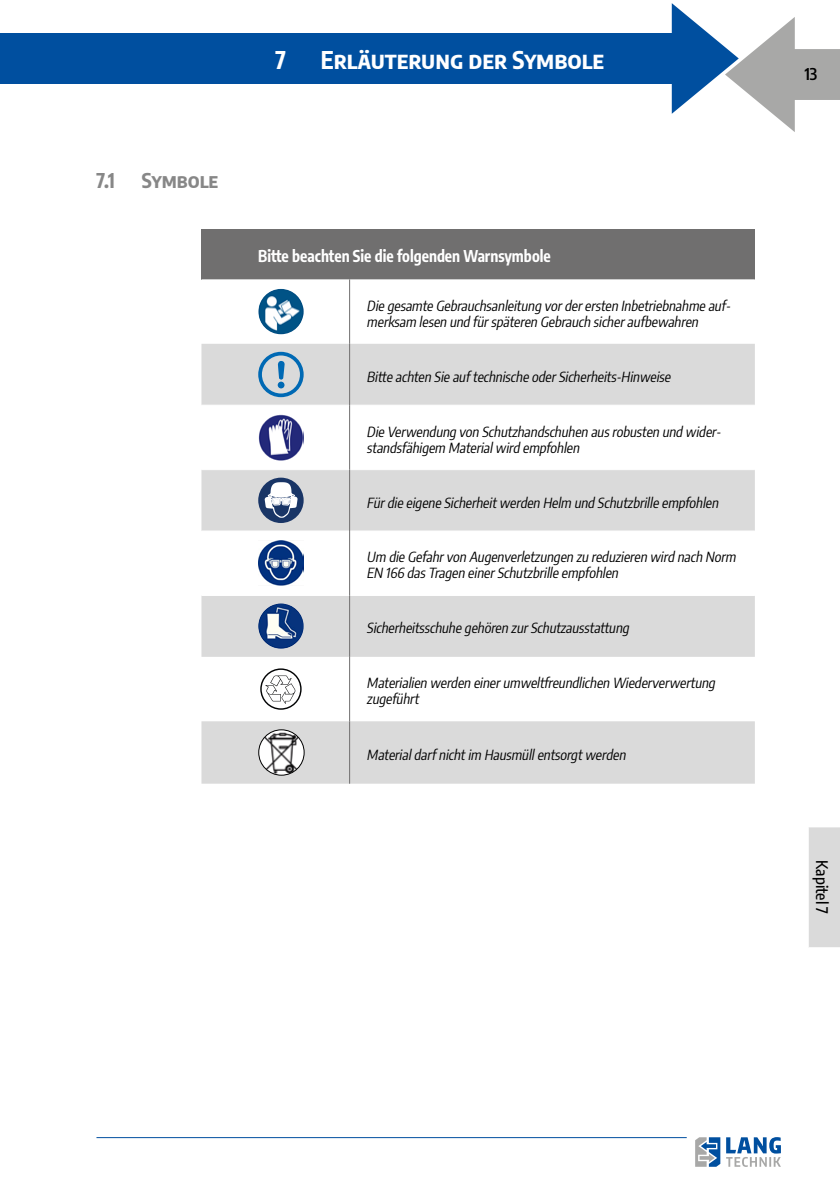
<style>
.page{position:relative;width:840px;height:1191px;background:#fff}
.page>*{position:absolute;margin:0;border:0;box-sizing:border-box;transform-origin:0 0}
.t1{font:700 24px "Encode Sans Condensed";color:#fff}
.t2{font:700 20px "Encode Sans Condensed";color:#878787}
.t3{font:700 16px "Encode Sans Condensed";color:#fff;scale:.95 1}
.t4{font:500 16px "Encode Sans Condensed";color:#000}
.t5{font:600 16px "Encode Sans Condensed";color:#000}
.t6{font:italic 14px/16px "Encode Sans Condensed";color:#000}
</style>
<div class="page">
<div style="left:0;top:33px;width:677px;height:51px;background:#004f9f"></div>
<svg style="left:671px;top:3px;width:168px;height:129px"></svg>
<hr style="left:96px;top:1137px;width:590px;height:1px;background:#004f9f">
<svg style="left:695px;top:1137px;width:85px;height:29px"></svg>
<div style="left:782px;top:63px;width:57px;height:21px;background:#a8a8a7"></div>
<div style="left:807px;top:827px;width:32px;height:120px;background:#dadada"></div>
<hr style="left:807px;top:827px;width:1px;height:121px;background:#fff">
<hr style="left:807px;top:102px;width:1px;height:121px;background:#fff">
<div style="left:201px;top:229px;width:553px;height:50px;background:#706f6f"></div>
<svg style="left:201px;top:596px;width:553px;height:187px;fill:#dadada"></svg>
<hr style="left:349px;top:279px;width:1px;height:65px;background:#706f6f">
<hr style="left:349px;top:405px;width:1px;height:64px;background:#706f6f">
<hr style="left:349px;top:531px;width:1px;height:64px;background:#706f6f">
<hr style="left:349px;top:595px;width:1px;height:62px;background:#706f6f">
<hr style="left:349px;top:657px;width:1px;height:64px;background:#706f6f">
<hr style="left:349px;top:721px;width:1px;height:62px;background:#706f6f">
<img style="left:258px;top:289px;width:45px;height:45px;border-radius:23px">
<div style="left:201px;top:344px;width:553px;height:61px;background:#dadada"></div>
<img style="left:258px;top:415px;width:45px;height:45px">
<svg style="left:201px;top:469px;width:553px;height:62px;background:#d5d6d8"></svg>
<img style="left:258px;top:540px;width:45px;height:46px">
<img style="left:258px;top:603px;width:45px;height:46px;border-radius:23px">
<div style="left:258px;top:666px;width:45px;height:45px;background:#fff"></div>
<svg style="left:260px;top:668px;width:41px;height:41px"></svg>
<img style="left:258px;top:730px;width:46px;height:45px;border-radius:23px">
<div style="left:258px;top:729px;width:46px;height:46px;border:1px solid #000;border-radius:50%"></div>
<h1 class="t1" style="left:275px;top:42px;width:12px">7</h1>
<h1 class="t1" style="left:320px;top:42px;width:285px">Erläuterung der Symbole</h1>
<h2 class="t2" style="left:96px;top:166px;width:20px">7.1</h2>
<h2 class="t2" style="left:142px;top:166px;width:78px">Symbole</h2>
<p class="t3" style="left:258px;top:244px;width:309px">Bitte beachten Sie die folgenden Warnsymbole</p>
<p class="t6" style="left:366px;top:297px;width:368px">Die gesamte Gebrauchsanleitung vorderersten Inbetriebnahme auf&shy;merksam lesen und fürspäteren Gebrauch sicheraufbewahren</p>
<p class="t6" style="left:366px;top:368px;width:308px">Bitte achten Sie auftechnische oderSicherheits-Hinweise</p>
<p class="t6" style="left:366px;top:423px;width:359px">Die Verwendung von Schutzhandschuhen ausrobusten und wider&shy;standsfähigem Materialwird empfohlen</p>
<p class="t6" style="left:366px;top:493px;width:356px">Fürdie eigene Sicherheitwerden Helm und Schutzbrille empfohlen</p>
<p class="t6" style="left:366px;top:548px;width:373px">Um die Gefahrvon Augenverletzungen zu reduzieren wird nach Norm<br>EN 166 dasTragen einerSchutzbrille empfohlen</p>
<p class="t6" style="left:366px;top:619px;width:267px">Sicherheitsschuhe gehören zurSchutzausstattung</p>
<p class="t6" style="left:366px;top:674px;width:353px">Materialien werden einerumweltfreundlichen Wiederverwertung zugeführt</p>
<p class="t6" style="left:366px;top:746px;width:263px">Materialdarfnichtim Hausmüllentsorgtwerden</p>
<p class="t5" style="left:804px;top:62px;width:14px">13</p>
<p class="t4" style="left:833px;top:860px;width:55px;rotate:90deg">Kapitel 7</p>
</div>
